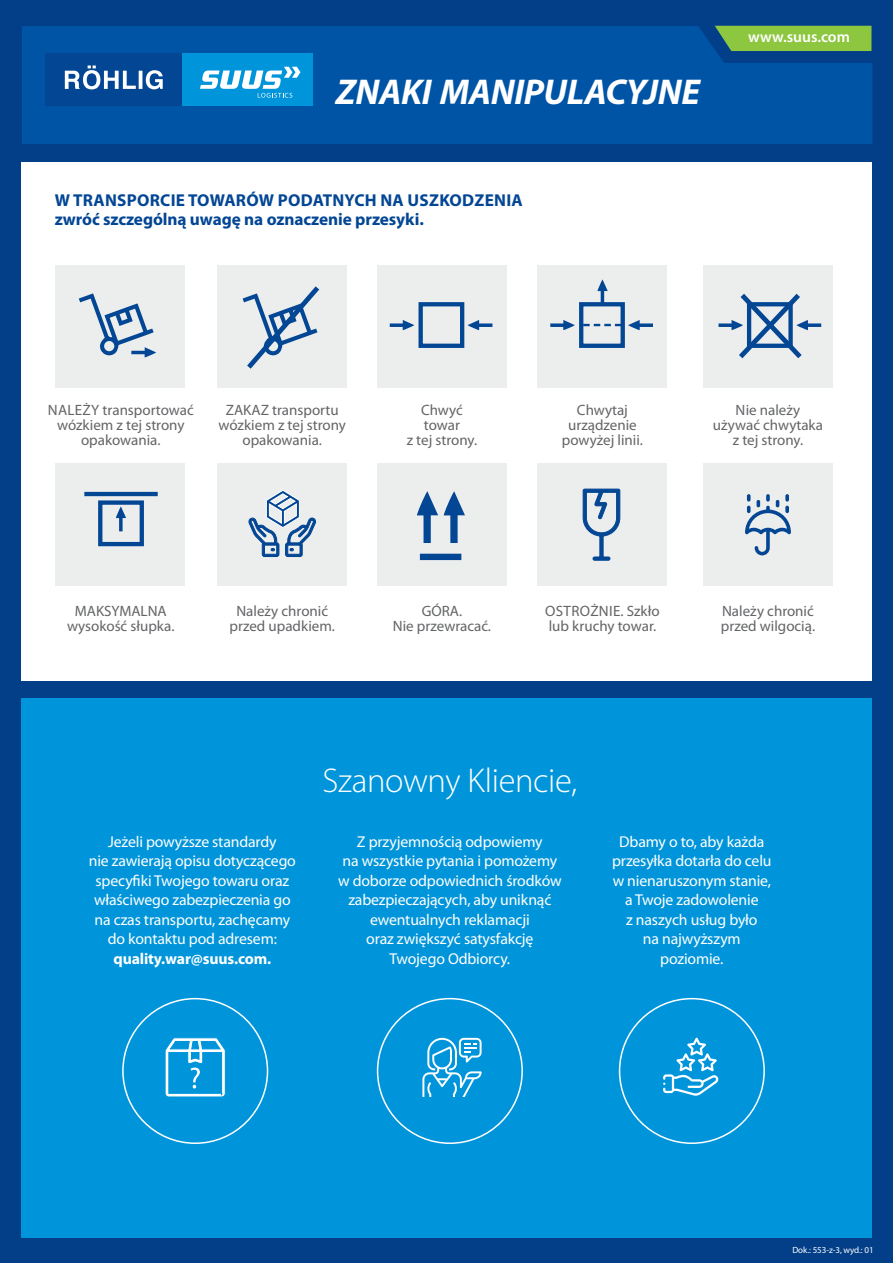
<style>
.page{position:relative;width:893px;height:1263px;background:#023f88}
.page>*{position:absolute;margin:0;border:0;box-sizing:border-box;transform-origin:0 0}
.t1{font:italic 700 36px "Myriad Pro";letter-spacing:-.01em;color:#fff}
.t2{font:300 34.5px "Myriad Pro";letter-spacing:-.01em;color:#fff}
.t3{font:700 17.25px/19.5px "Myriad Pro";letter-spacing:-.005em;color:#034694}
.t4{font:15.75px/19.5px "Myriad Pro";letter-spacing:-.01em;color:#fff;text-align:center}
.t5{font:700 15.75px "Myriad Pro";letter-spacing:-.01em;color:#fff}
.t6{font:600 15.6px "Myriad Pro";color:#fff}
.t7{font:15px/15px "Myriad Pro";color:#636466;text-align:center}
.t8{font:9px "Myriad Pro";letter-spacing:-.01em;color:#fff}
</style>
<div class="page">
<div style="left:22px;top:26px;width:850px;height:118px;background:#0054a6"></div>
<div style="left:715px;top:26px;width:156px;height:25px;background:#8dc63f"></div>
<div style="left:21px;top:162px;width:850px;height:518px;background:#fff"></div>
<div style="left:45px;top:53px;width:138px;height:53px;background:#034694"></div>
<div style="left:183px;top:53px;width:130px;height:53px;background:#0095da"></div>
<svg style="left:65px;top:66px;width:98px;height:23px"></svg>
<svg style="left:200px;top:67px;width:100px;height:31px"></svg>
<div style="left:218px;top:265px;width:129px;height:123px;background:#eceded"></div>
<svg style="left:242px;top:286px;width:78px;height:83px"></svg>
<div style="left:55px;top:265px;width:130px;height:123px;background:#eceded"></div>
<svg style="left:79px;top:293px;width:77px;height:64px"></svg>
<div style="left:377px;top:265px;width:129px;height:123px;background:#eceded"></div>
<svg style="left:390px;top:320px;width:24px;height:10px"></svg>
<svg style="left:467px;top:320px;width:25px;height:10px"></svg>
<div style="left:418px;top:302px;width:46px;height:46px;border:4px solid #034694"></div>
<div style="left:703px;top:265px;width:129px;height:123px;background:#eceded"></div>
<svg style="left:718px;top:293px;width:103px;height:66px"></svg>
<div style="left:747px;top:302px;width:46px;height:46px;border:4px solid #034694"></div>
<div style="left:538px;top:265px;width:129px;height:123px;background:#eceded"></div>
<svg style="left:550px;top:320px;width:25px;height:10px"></svg>
<svg style="left:628px;top:320px;width:25px;height:10px"></svg>
<svg style="left:597px;top:279px;width:11px;height:23px"></svg>
<div style="left:579px;top:302px;width:46px;height:46px;border:4px solid #034694"></div>
<svg style="left:583px;top:324px;width:38px;height:2px"></svg>
<div style="left:538px;top:463px;width:129px;height:123px;background:#eceded"></div>
<svg style="left:583px;top:489px;width:37px;height:71px"></svg>
<div style="left:218px;top:463px;width:129px;height:123px;background:#eceded"></div>
<svg style="left:249px;top:490px;width:67px;height:67px"></svg>
<div style="left:703px;top:463px;width:129px;height:123px;background:#eceded"></div>
<svg style="left:745px;top:494px;width:46px;height:61px"></svg>
<div style="left:377px;top:463px;width:129px;height:123px;background:#eceded"></div>
<svg style="left:417px;top:491px;width:21px;height:52px"></svg>
<svg style="left:444px;top:491px;width:21px;height:52px"></svg>
<div style="left:420px;top:554px;width:41px;height:6px;background:#034694"></div>
<div style="left:55px;top:463px;width:130px;height:123px;background:#eceded"></div>
<div style="left:98px;top:500px;width:46px;height:46px;border:4px solid #034694"></div>
<hr style="left:84px;top:492px;width:74px;height:4px;background:#034694">
<svg style="left:116px;top:506px;width:10px;height:25px"></svg>
<div style="left:21px;top:698px;width:850px;height:539px;background:#0095da"></div>
<svg style="left:422px;top:1038px;width:60px;height:59px"></svg>
<svg style="left:663px;top:1038px;width:56px;height:58px"></svg>
<svg style="left:165px;top:1037px;width:61px;height:60px"></svg>
<h1 class="t1" style="left:336px;top:71px;width:366px">ZNAKI MANIPULACYJNE</h1>
<p class="t3" style="left:55px;top:191px;width:470px">W TRANSPORCIE TOWARÓW PODATNYCH NA USZKODZENIA zwróć szczególną uwagę na oznaczenie przesyki.</p>
<p class="t6" style="left:748px;top:27px;width:103px">www.suus.com</p>
<p class="t7" style="left:48px;top:402px;width:148px">NALEŻY transportować wózkiem z tej strony opakowania.</p>
<p class="t7" style="left:407px;top:402px;width:72px">Chwyć towar<br>z tej strony.</p>
<p class="t7" style="left:562px;top:402px;width:83px">Chwytaj urządzenie powyżej linii.</p>
<p class="t7" style="left:219px;top:402px;width:129px">ZAKAZ transportu wózkiem z tej strony opakowania.</p>
<p class="t7" style="left:713px;top:402px;width:112px">Nie należy używać chwytaka z tej strony.</p>
<p class="t7" style="left:67px;top:604px;width:109px">MAKSYMALNA wysokość słupka.</p>
<p class="t7" style="left:393px;top:604px;width:100px">GÓRA.<br>Nie przewracać.</p>
<p class="t7" style="left:721px;top:604px;width:96px;text-align:left">Należy chronić przed wilgocią.</p>
<p class="t7" style="left:545px;top:604px;width:116px;text-align:left">OSTROŻNIE. Szkło lub kruchy towar.</p>
<p class="t7" style="left:230px;top:604px;width:107px">Należy chronić przed upadkiem.</p>
<p class="t4" style="left:89px;top:832px;width:209px">Jeżeli powyższe standardy<br>nie zawierają opisu dotyczącego specyfiki Twojego towaru oraz właściwego zabezpieczenia go na czas transportu, zachęcamy do kontaktu pod adresem:</p>
<p class="t5" style="left:114px;top:951px;width:159px">quality.war@suus.com.</p>
<h2 class="t2" style="left:323px;top:767px;width:256px">Szanowny Kliencie,</h2>
<p class="t4" style="left:338px;top:832px;width:225px">Z przyjemnością odpowiemy<br>na wszystkie pytania i pomożemy w doborze odpowiednich środków zabezpieczających, aby uniknąć ewentualnych reklamacji<br>oraz zwiększyć satysfakcję<br>Twojego Odbiorcy.</p>
<p class="t4" style="left:612px;top:832px;width:161px">Dbamy o to, aby każda przesyłka dotarła do celu w nienaruszonym stanie, a Twoje zadowolenie<br>z naszych usług było<br>na najwyższym poziomie.</p>
<p class="t8" style="left:792px;top:1246px;width:83px">Dok.: 553-z-3, wyd.: 01</p>
</div>
